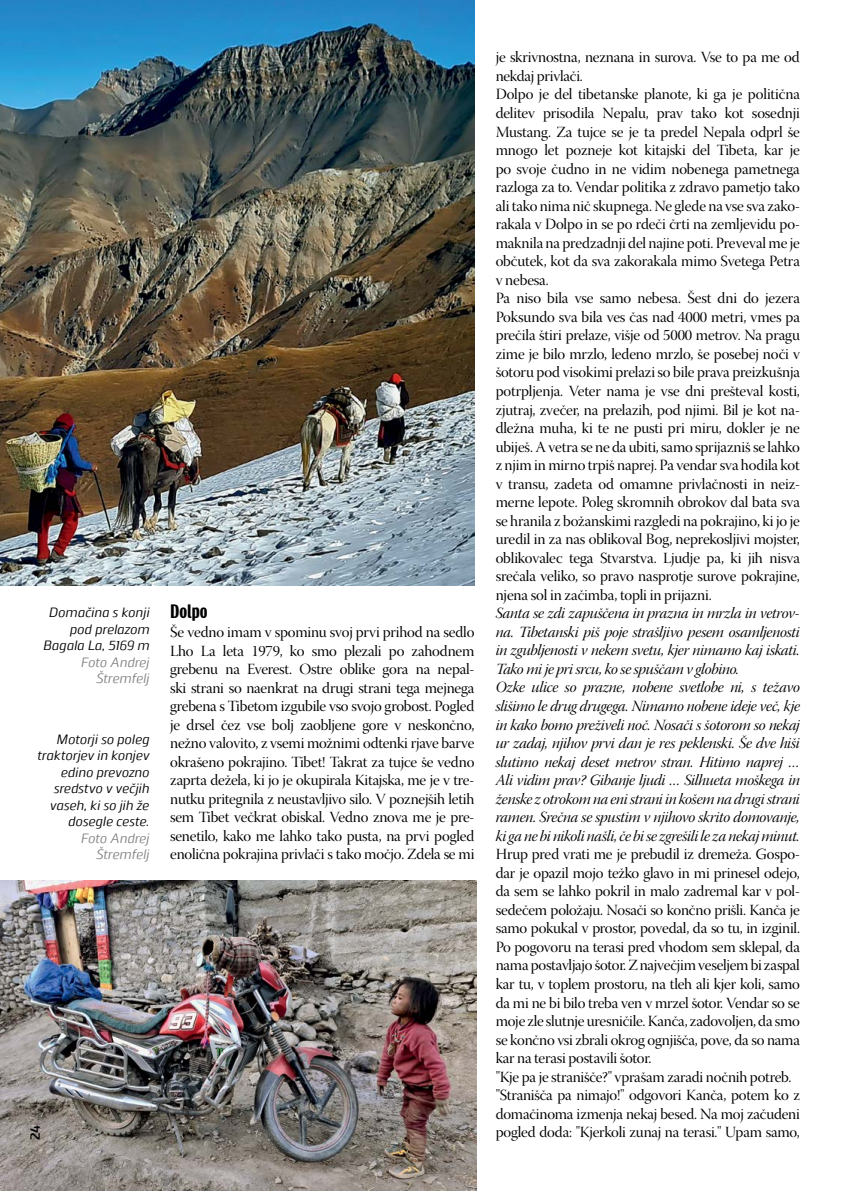
<style>
.page{position:relative;width:851px;height:1191px;background:#fff}
.page>*{position:absolute;margin:0;border:0;box-sizing:border-box;transform-origin:0 0}
.A_mednaslov{font:16.5px "Techno";color:#000}
.A_body{font:15.45px/18.6px "Warnock Pro Disp";letter-spacing:-.01em;color:#000;text-align:justify}
.A_body-2{font:15.45px/18.5px "Warnock Pro It Disp";letter-spacing:-.015em;color:#000;text-align:justify}
.A_podnapisi{font:italic 13.5px/16.5px "Juhl";letter-spacing:.015em;color:#000;text-align:right}
.A_podnapisi-2{font:italic 13.5px/16.5px "Juhl";letter-spacing:.01em;color:#808285;text-align:right}
.t1{font:700 13.5px "Juhl";color:#000}
</style>
<div class="page">
<img style="left:0;top:880px;width:476px;height:311px">
<img style="left:0;top:0;width:474px;height:586px">
<p class="A_podnapisi" style="left:43px;top:603px;width:108px">Domačina s konji pod prelazom<br>Bagala La, 5169 m</p>
<p class="A_podnapisi-2" style="left:80px;top:652px;width:70px">Foto Andrej<br>Štremfelj</p>
<p class="A_podnapisi" style="left:37px;top:729px;width:113px">Motorji so poleg traktorjev in konjev edino prevozno sredstvo v večjih vaseh, ki so jih že dosegle ceste.</p>
<p class="A_podnapisi-2" style="left:80px;top:828px;width:70px">Foto Andrej<br>Štremfelj</p>
<p class="A_mednaslov" style="left:170px;top:600px;width:39px">Dolpo</p>
<p class="A_body" style="left:170px;top:624px;width:306px">Še vedno imam v spominu svoj prvi prihod na sedlo Lho La leta 1979, ko smo plezali po zahodnem grebenu na Everest. Ostre oblike gora na nepal&shy;ski strani so naenkrat na drugi strani tega mejnega grebena s Tibetom izgubile vso svojo grobost. Pogled je drsel čez vse bolj zaobljene gore v neskončno, nežno valovito, z vsemi možnimi odtenki rjave barve okrašeno pokrajino. Tibet! Takrat za tujce še vedno zaprta dežela, ki jo je okupirala Kitajska, me je v tre&shy;nutku pritegnila z neustavljivo silo. V poznejših letih sem Tibet večkrat obiskal. Vedno znova me je pre&shy;senetilo, kako me lahko tako pusta, na prvi pogled enolična pokrajina privlači s tako močjo. Zdela se mi</p>
<p class="t1" style="left:25px;top:1140px;width:17px;rotate:-90deg">24</p>
<p class="A_body" style="left:495px;top:50px;width:306px">je skrivnostna, neznana in surova. Vse to pa me od nekdaj privlači.</p>
<p class="A_body" style="left:495px;top:87px;width:306px">Dolpo je del tibetanske planote, ki ga je politična delitev prisodila Nepalu, prav tako kot sosednji Mustang. Za tujce se je ta predel Nepala odprl še mnogo let pozneje kot kitajski del Tibeta, kar je po svoje čudno in ne vidim nobenega pametnega razloga za to. Vendar politika z zdravo pametjo tako ali tako nima nič skupnega. Ne glede na vse sva zako&shy;rakala v Dolpo in se po rdeči črti na zemljevidu po&shy;maknila na predzadnji del najine poti. Preveval me je občutek, kot da sva zakorakala mimo Svetega Petra v nebesa.</p>
<p class="A_body" style="left:495px;top:291px;width:306px">Pa niso bila vse samo nebesa. Šest dni do jezera Poksundo sva bila ves čas nad 4000 metri, vmes pa prečila štiri prelaze, višje od 5000 metrov. Na pragu zime je bilo mrzlo, ledeno mrzlo, še posebej noči v šotoru pod visokimi prelazi so bile prava preizkušnja potrpljenja. Veter nama je vse dni prešteval kosti, zjutraj, zvečer, na prelazih, pod njimi. Bil je kot na&shy;dležna muha, ki te ne pusti pri miru, dokler je ne ubiješ. A vetra se ne da ubiti, samo sprijazniš se lahko z njim in mirno trpiš naprej. Pa vendar sva hodila kot v transu, zadeta od omamne privlačnosti in neiz&shy;merne lepote. Poleg skromnih obrokov dal bata sva se hranila z božanskimi razgledi na pokrajino, ki jo je uredil in za nas oblikoval Bog, neprekosljivi mojster, oblikovalec tega Stvarstva. Ljudje pa, ki jih nisva srečala veliko, so pravo nasprotje surove pokrajine, njena sol in začimba, topli in prijazni.</p>
<p class="A_body-2" style="left:495px;top:606px;width:306px">Santa se zdi zapuščena in prazna in mrzla in vetrov&shy;na. Tibetanski piš poje strašljivo pesem osamljenosti in zgubljenosti v nekem svetu, kjer nimamo kaj iskati.<br>Tako mi je pri srcu, ko se spuščam v globino.</p>
<p class="A_body-2" style="left:495px;top:680px;width:306px">Ozke ulice so prazne, nobene svetlobe ni, s težavo slišimo le drug drugega. Nimamo nobene ideje več, kje in kako bomo preživeli noč. Nosači s šotorom so nekaj ur zadaj, njihov prvi dan je res peklenski. Še dve hiši slutimo nekaj deset metrov stran. Hitimo naprej … Ali vidim prav? Gibanje ljudi … Silhueta moškega in ženske z otrokom na eni strani in košem na drugi strani ramen. Srečna se spustim v njihovo skrito domovanje, ki ga ne bi nikoli našli, če bi se zgrešili le za nekaj minut.</p>
<p class="A_body" style="left:495px;top:847px;width:306px">Hrup pred vrati me je prebudil iz dremeža. Gospo&shy;dar je opazil mojo težko glavo in mi prinesel odejo, da sem se lahko pokril in malo zadremal kar v pol&shy;sedečem položaju. Nosači so končno prišli. Kanča je samo pokukal v prostor, povedal, da so tu, in izginil.<br>Po pogovoru na terasi pred vhodom sem sklepal, da nama postavljajo šotor. Z največjim veseljem bi zaspal kar tu, v toplem prostoru, na tleh ali kjer koli, samo da mi ne bi bilo treba ven v mrzel šotor. Vendar so se moje zle slutnje uresničile. Kanča, zadovoljen, da smo se končno vsi zbrali okrog ognjišča, pove, da so nama kar na terasi postavili šotor.</p>
<p class="A_body" style="left:495px;top:1069px;width:297px">"Kje pa je stranišče?" vprašam zaradi nočnih potreb.</p>
<p class="A_body" style="left:495px;top:1087px;width:305px">"Stranišča pa nimajo!" odgovori Kanča, potem ko z domačinoma izmenja nekaj besed. Na moj začudeni pogled doda: "Kjerkoli zunaj na terasi." Upam samo,</p>
</div>
